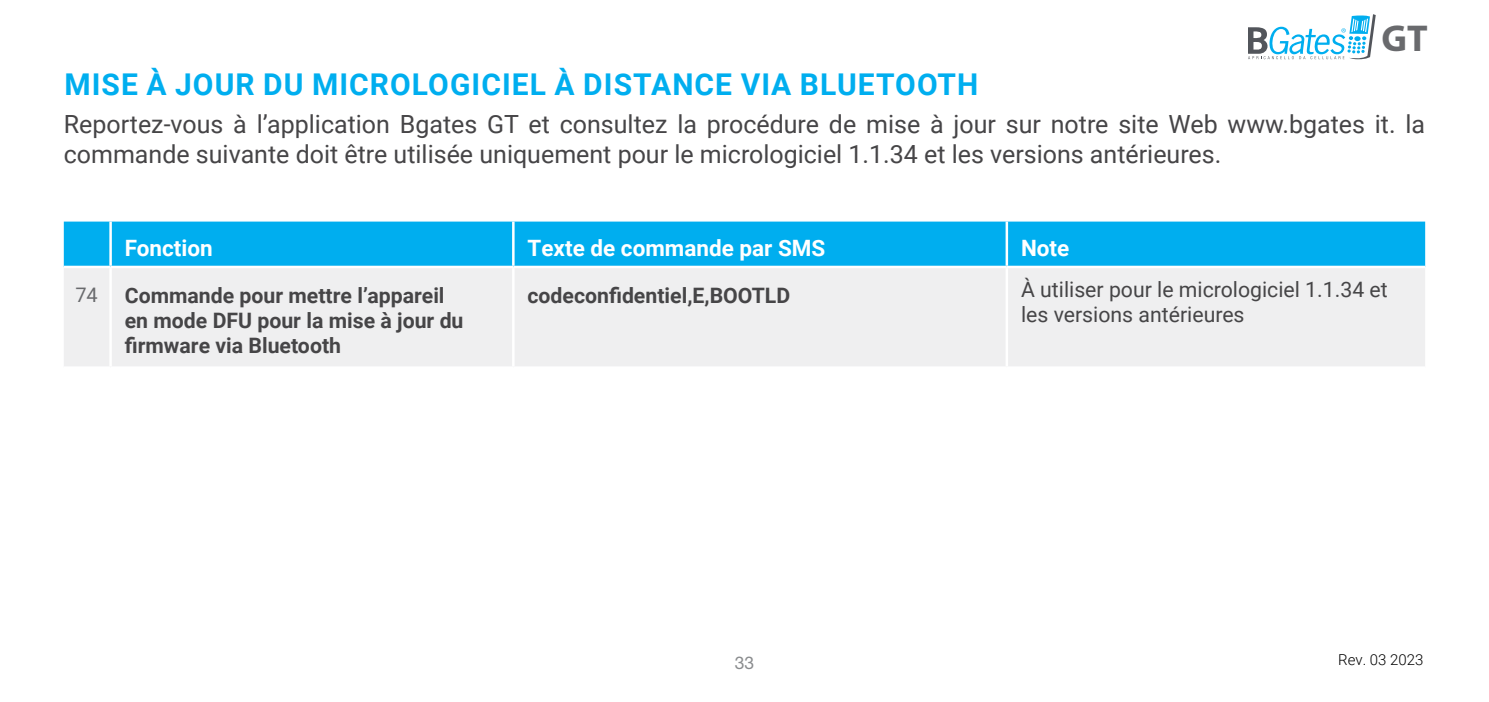
<style>
.page{position:relative;width:1489px;height:702px;background:#fff}
.page>*{position:absolute;margin:0;border:0;box-sizing:border-box;transform-origin:0 0}
.t1{font:700 37.5px "Myriad Pro";color:#696a6d}
.t2{font:700 30px "Roboto";letter-spacing:.035em;color:#00aeef}
.t3{font:25px/30px "Roboto";color:#464547}
.t4{font:700 22.5px "Roboto";color:#fff}
.t5{font:700 21.25px/25px "Roboto";color:#464547}
.t6{font:21.25px/25px "Roboto";color:#464547}
.t7{font:20px "Roboto";color:#696a6d}
.t8{font:17.5px "Helvetica Neue LT Std";color:#8a8c8e}
.t9{font:300 15px "Roboto";color:#000}
</style>
<div class="page">
<svg style="left:1248px;top:14px;width:127px;height:46px"></svg>
<div style="left:64px;top:221px;width:1360px;height:45px;background:#00aeef"></div>
<div style="left:64px;top:268px;width:1360px;height:98px;background:#efeff0"></div>
<hr style="left:109px;top:221px;width:3px;height:45px;background:#fff">
<hr style="left:512px;top:221px;width:2px;height:45px;background:#fff">
<hr style="left:1005px;top:221px;width:3px;height:45px;background:#fff">
<hr style="left:109px;top:268px;width:3px;height:98px;background:#fff">
<hr style="left:512px;top:268px;width:2px;height:98px;background:#fff">
<hr style="left:1005px;top:268px;width:3px;height:98px;background:#fff">
<h1 class="t1" style="left:1381px;top:14px;width:48px">GT</h1>
<p class="t2" style="left:64px;top:64px;width:915px">MISE À JOUR DU MICROLOGICIEL À DISTANCE VIA BLUETOOTH</p>
<p class="t3" style="left:64px;top:108px;width:1362px">Reportez-vous à l’application Bgates GT et consultez la procédure de mise à jour sur notre site Web www.bgates it. la commande suivante doit être utilisée uniquement pour le micrologiciel 1.1.34 et les versions antérieures.</p>
<p class="t4" style="left:125px;top:232px;width:90px">Fonction</p>
<p class="t4" style="left:527px;top:232px;width:299px">Texte de commande par SMS</p>
<p class="t4" style="left:1020px;top:232px;width:50px">Note</p>
<p class="t7" style="left:75px;top:281px;width:24px">74</p>
<p class="t5" style="left:125px;top:282px;width:340px">Commande pour mettre l’appareil en mode DFU pour la mise à jour du firmware via Bluetooth</p>
<p class="t5" style="left:527px;top:282px;width:264px">codeconfidentiel,E,BOOTLD</p>
<p class="t6" style="left:1020px;top:276px;width:368px">À utiliser pour le micrologiciel 1.1.34 et les versions antérieures</p>
<p class="t8" style="left:734px;top:652px;width:21px">33</p>
<p class="t9" style="left:1338px;top:648px;width:87px">Rev. 03 2023</p>
</div>
